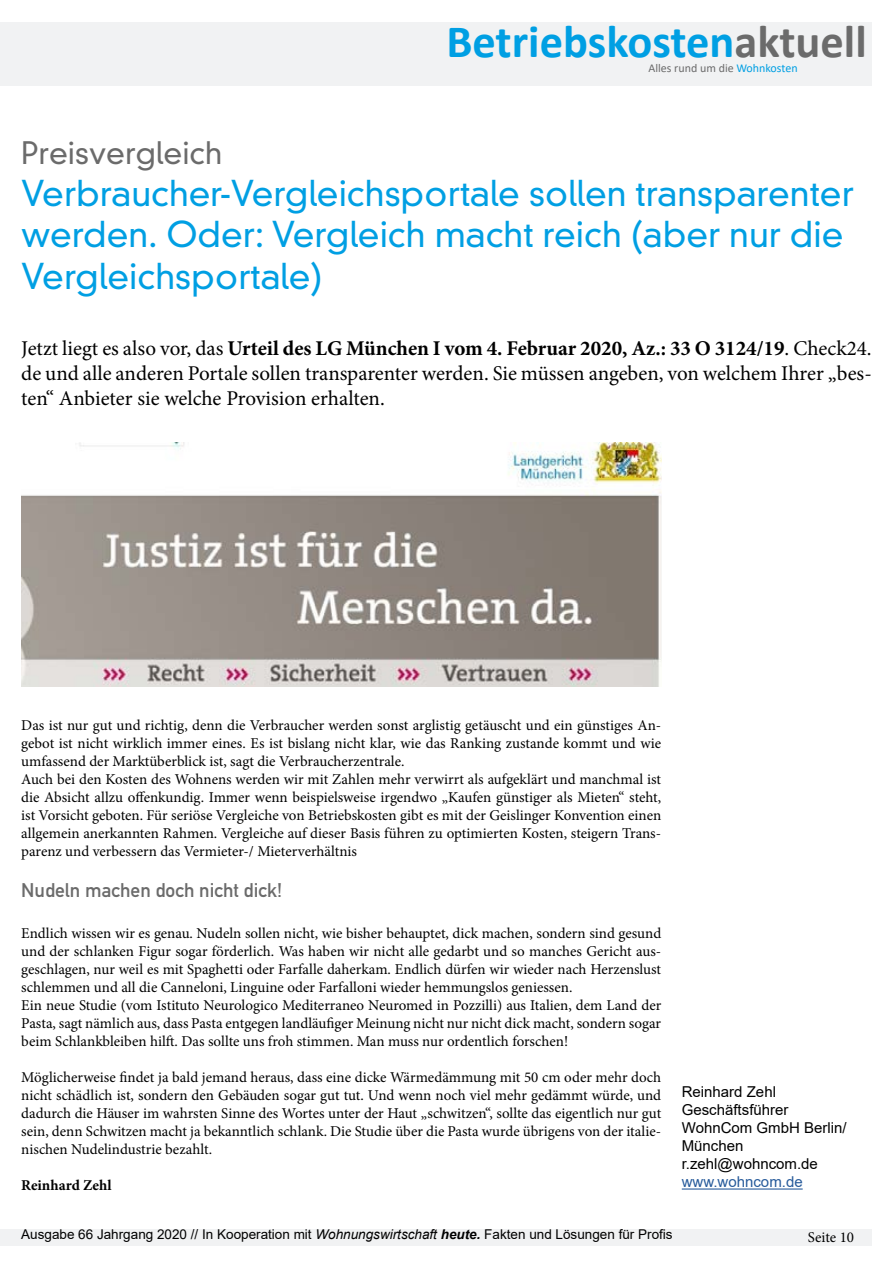
<style>
.page{position:relative;width:893px;height:1263px;background:#fff}
.page>*{position:absolute;margin:0;border:0;box-sizing:border-box;transform-origin:0 0}
.t1{font:700 46.5px "Calibri";color:#009fe3}
.t2{font:300 34.5px/41.4px "DIN Neuzeit Grotesk Std";color:#009fe3}
.t3{font:300 30px "DIN Neuzeit Grotesk Std";color:#6b6b6b}
.t4{font:21px/25px "Minion Pro";letter-spacing:-.005em;color:#000;text-align:justify}
.t5{font:19.5px "DIN Mittelschrift Std";color:#6b6b6b}
.t6{font:15px/18px "Minion Pro";color:#000}
.t7{font:15px/18px "Arial";color:#000}
.t8{font:15px "Arial";color:#275b9b}
.t9{font:700 15px "Minion Pro";color:#000}
.t10{font:13.5px "Arial";color:#000}
.t11{font:12px "Calibri";color:#6b6b6b}
.s1{color:#6b6b6b}
.s2{color:#009fe3}
.s3{font-weight:700}
.s4{font-style:italic}
.s5{font-weight:700;font-style:italic}
</style>
<div class="page">
<div style="left:0;top:1229px;width:872px;height:17px;background:#f1f2f3"></div>
<div style="left:0;top:22px;width:872px;height:64px;background:#f1f2f3"></div>
<hr style="left:682px;top:1188px;width:121px;height:1px;background:#275b9b">
<img style="left:21px;top:442px;width:640px;height:244px">
<h1 class="t1" style="left:446px;top:8px;width:422px">Betriebskosten<span class="s1">aktuell</span></h1>
<p class="t11" style="left:648px;top:59px;width:151px">Alles rund um die <span class="s2">Wohnkosten</span></p>
<h3 class="t3" style="left:21px;top:135px;width:203px">Preisvergleich</h3>
<h2 class="t2" style="left:21px;top:173px;width:834px">Verbraucher-Vergleichsportale sollen transparenter werden. Oder: Vergleich macht reich (aber nur die<br>Vergleichsportale)</h2>
<p class="t4" style="left:21px;top:336px;width:852px">Jetzt liegt es also vor, das <span class="s3">Urteil des LG München I vom 4. Februar 2020, Az.: 33 O 3124/19</span>. Check24. de und alle anderen Portale sollen transparenter werden. Sie müssen angeben, von welchem Ihrer „bes&shy;ten“ Anbieter sie welche Provision erhalten.</p>
<p class="t6" style="left:21px;top:716px;width:641px">Das ist nur gut und richtig, denn die Verbraucher werden sonst arglistig getäuscht und ein günstiges An&shy;gebot ist nicht wirklich immer eines. Es ist bislang nicht klar, wie das Ranking zustande kommt und wie umfassend der Marktüberblick ist, sagt die Verbraucherzentrale.<br>Auch bei den Kosten des Wohnens werden wir mit Zahlen mehr verwirrt als aufgeklärt und manchmal ist die Absicht allzu offenkundig. Immer wenn beispielsweise irgendwo „Kaufen günstiger als Mieten“ steht, ist Vorsicht geboten. Für seriöse Vergleiche von Betriebskosten gibt es mit der Geislinger Konvention einen allgemein anerkannten Rahmen. Vergleiche auf dieser Basis führen zu optimierten Kosten, steigern Trans&shy;parenz und verbessern das Vermieter-/ Mieterverhältnis</p>
<h3 class="t5" style="left:21px;top:879px;width:262px">Nudeln machen doch nicht dick!</h3>
<p class="t6" style="left:21px;top:925px;width:641px">Endlich wissen wir es genau. Nudeln sollen nicht, wie bisher behauptet, dick machen, sondern sind gesund und der schlanken Figur sogar förderlich. Was haben wir nicht alle gedarbt und so manches Gericht aus&shy;geschlagen, nur weil es mit Spaghetti oder Farfalle daherkam. Endlich dürfen wir wieder nach Herzenslust schlemmen und all die Canneloni, Linguine oder Farfalloni wieder hemmungslos geniessen.<br>Ein neue Studie (vom Istituto Neurologico Mediterraneo Neuromed in Pozzilli) aus Italien, dem Land der Pasta, sagt nämlich aus, dass Pasta entgegen landläufiger Meinung nicht nur nicht dick macht, sondern sogar beim Schlankbleiben hilft. Das sollte uns froh stimmen. Man muss nur ordentlich forschen!</p>
<p class="t6" style="left:21px;top:1069px;width:641px;text-align:justify">Möglicherweise findet ja bald jemand heraus, dass eine dicke Wärmedämmung mit 50 cm oder mehr doch nicht schädlich ist, sondern den Gebäuden sogar gut tut. Und wenn noch viel mehr gedämmt würde, und dadurch die Häuser im wahrsten Sinne des Wortes unter der Haut „schwitzen“, sollte das eigentlich nur gut sein, denn Schwitzen macht ja bekanntlich schlank. Die Studie über die Pasta wurde übrigens von der italie&shy;nischen Nudelindustrie bezahlt.</p>
<p class="t9" style="left:21px;top:1175px;width:92px">Reinhard Zehl</p>
<p class="t7" style="left:682px;top:1083px;width:166px">Reinhard Zehl<br>Geschäftsführer<br>WohnCom GmbH Berlin/<br>München r.zehl@wohncom.de</p>
<p class="t8" style="left:682px;top:1172px;width:122px">www.wohncom.de</p>
<p class="t10" style="left:21px;top:1225px;width:653px">Ausgabe 66 Jahrgang 2020 // In Kooperation mit <span class="s4">Wohnungswirtschaft</span> <span class="s5">heute.</span> Fakten und Lösungen für Profis</p>
<p class="t6" style="left:808px;top:1229px;width:48px">Seite 10</p>
</div>
